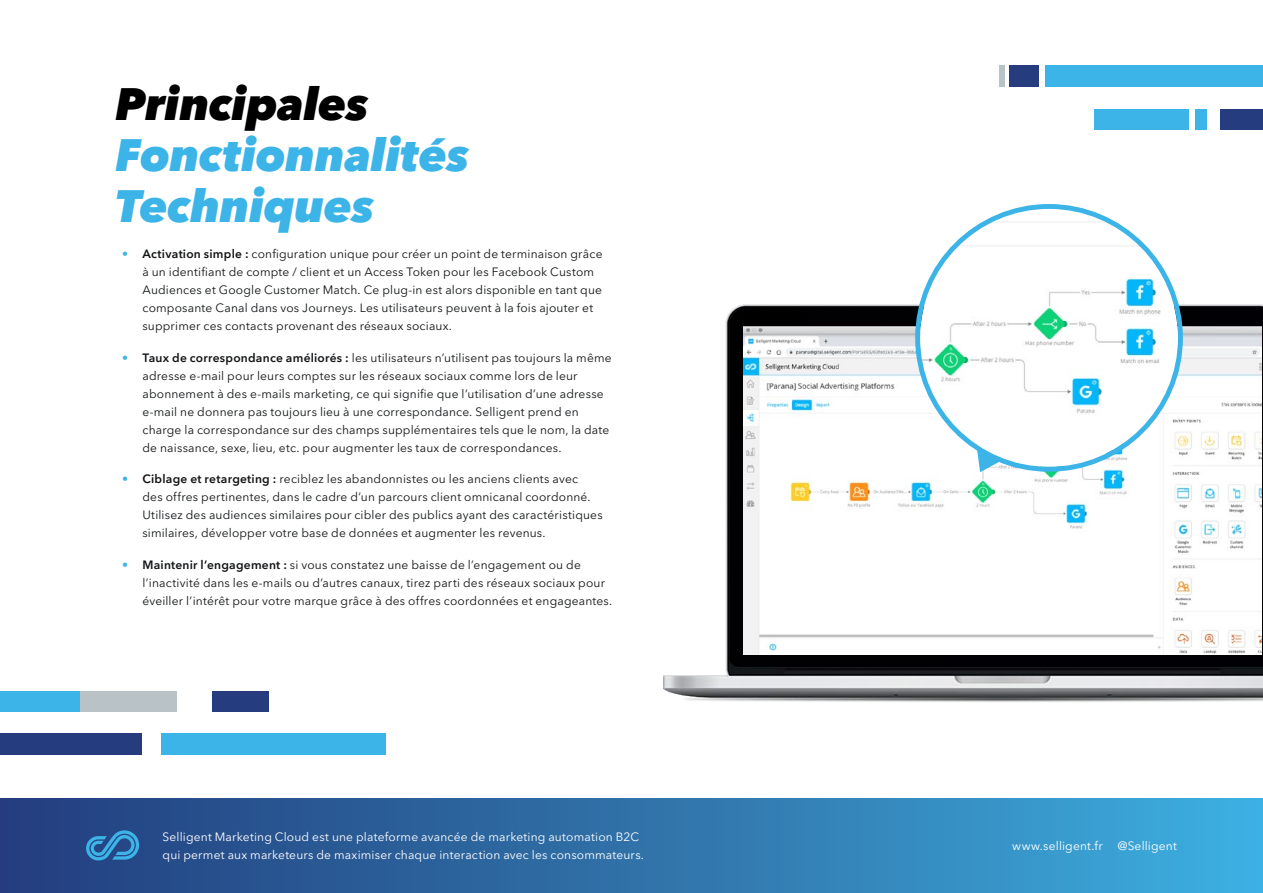
<style>
.page{position:relative;width:1263px;height:893px;background:#fff}
.page>*{position:absolute;margin:0;border:0;box-sizing:border-box;transform-origin:0 0}
.t1{font:italic 800 45px/51px "Avenir Next LT Pro";letter-spacing:-.005em;color:#3cb4e7}
.t2{font:italic 800 45px "Avenir Next LT Pro";letter-spacing:-.005em;color:#000}
.t3{font:12px/18px "Avenir Next LT Pro";letter-spacing:.015em;color:#121416}
.t4{font:12px/18px "Avenir Next LT Pro";letter-spacing:.015em;color:#fff}
.s1{font-weight:600;color:#3cb4e7}
.s2{font-weight:600}
</style>
<div class="page">
<div style="left:0;top:799px;width:1263px;height:94px;background:linear-gradient(to right,#233b7a,#3daddd)"></div>
<svg style="left:86px;top:830px;width:53px;height:30px"></svg>
<div style="left:161px;top:733px;width:225px;height:22px;background:#3cb4e7"></div>
<div style="left:0;top:733px;width:141px;height:22px;background:#253c7f"></div>
<div style="left:212px;top:691px;width:57px;height:20px;background:#253c7f"></div>
<div style="left:79px;top:691px;width:98px;height:20px;background:#b8c2c7"></div>
<div style="left:0;top:691px;width:79px;height:20px;background:#3cb4e7"></div>
<div style="left:1046px;top:65px;width:217px;height:22px;background:#3cb4e7"></div>
<div style="left:1010px;top:65px;width:29px;height:22px;background:#253c7f"></div>
<div style="left:999px;top:65px;width:5px;height:22px;background:#b8c2c7"></div>
<div style="left:1221px;top:109px;width:42px;height:20px;background:#253c7f"></div>
<div style="left:1195px;top:109px;width:11px;height:20px;background:#3cb4e7"></div>
<div style="left:1094px;top:109px;width:94px;height:20px;background:#3cb4e7"></div>
<img style="left:663px;top:305px;width:600px;height:397px">
<img style="left:743px;top:327px;width:518px;height:327px">
<img style="left:920px;top:209px;width:258px;height:258px;border-radius:129px">
<svg style="left:977px;top:449px;width:23px;height:23px"></svg>
<h1 class="t2" style="left:115px;top:77px;width:255px">Principales</h1>
<h1 class="t1" style="left:115px;top:130px;width:355px">Fonctionnalités<br>Techniques</h1>
<p class="t3" style="left:142px;top:245px;width:462px;text-indent:-20px"><span class="s1">•</span> <span class="s2">Activation simple :</span> configuration unique pour créer un point de terminaison grâce à un identifiant de compte / client et un Access Token pour les Facebook Custom Audiences et Google Customer Match. Ce plug-in est alors disponible en tant que composante Canal dans vos Journeys. Les utilisateurs peuvent à la fois ajouter et supprimer ces contacts provenant des réseaux sociaux.</p>
<p class="t3" style="left:142px;top:349px;width:471px;text-indent:-20px"><span class="s1">•</span> <span class="s2">Taux de correspondance améliorés :</span> les utilisateurs n’utilisent pas toujours la même adresse e-mail pour leurs comptes sur les réseaux sociaux comme lors de leur abonnement à des e-mails marketing, ce qui signifie que l’utilisation d’une adresse e-mail ne donnera pas toujours lieu à une correspondance. Selligent prend en charge la correspondance sur des champs supplémentaires tels que le nom, la date de naissance, sexe, lieu, etc. pour augmenter les taux de correspondances.</p>
<p class="t3" style="left:142px;top:470px;width:462px;text-indent:-20px"><span class="s1">•</span> <span class="s2">Ciblage et retargeting :</span> reciblez les abandonnistes ou les anciens clients avec<br>des offres pertinentes, dans le cadre d’un parcours client omnicanal coordonné.<br>Utilisez des audiences similaires pour cibler des publics ayant des caractéristiques similaires, développer votre base de données et augmenter les revenus.</p>
<p class="t3" style="left:142px;top:556px;width:471px;text-indent:-20px"><span class="s1">•</span> <span class="s2">Maintenir l’engagement :</span> si vous constatez une baisse de l’engagement ou de l’inactivité dans les e-mails ou d’autres canaux, tirez parti des réseaux sociaux pour éveiller l’intérêt pour votre marque grâce à des offres coordonnées et engageantes.</p>
<p class="t4" style="left:163px;top:828px;width:483px">Selligent Marketing Cloud est une plateforme avancée de marketing automation B2C qui permet aux marketeurs de maximiser chaque interaction avec les consommateurs.</p>
<p class="t4" style="left:1012px;top:837px;width:166px">www.selligent.fr @Selligent</p>
</div>
